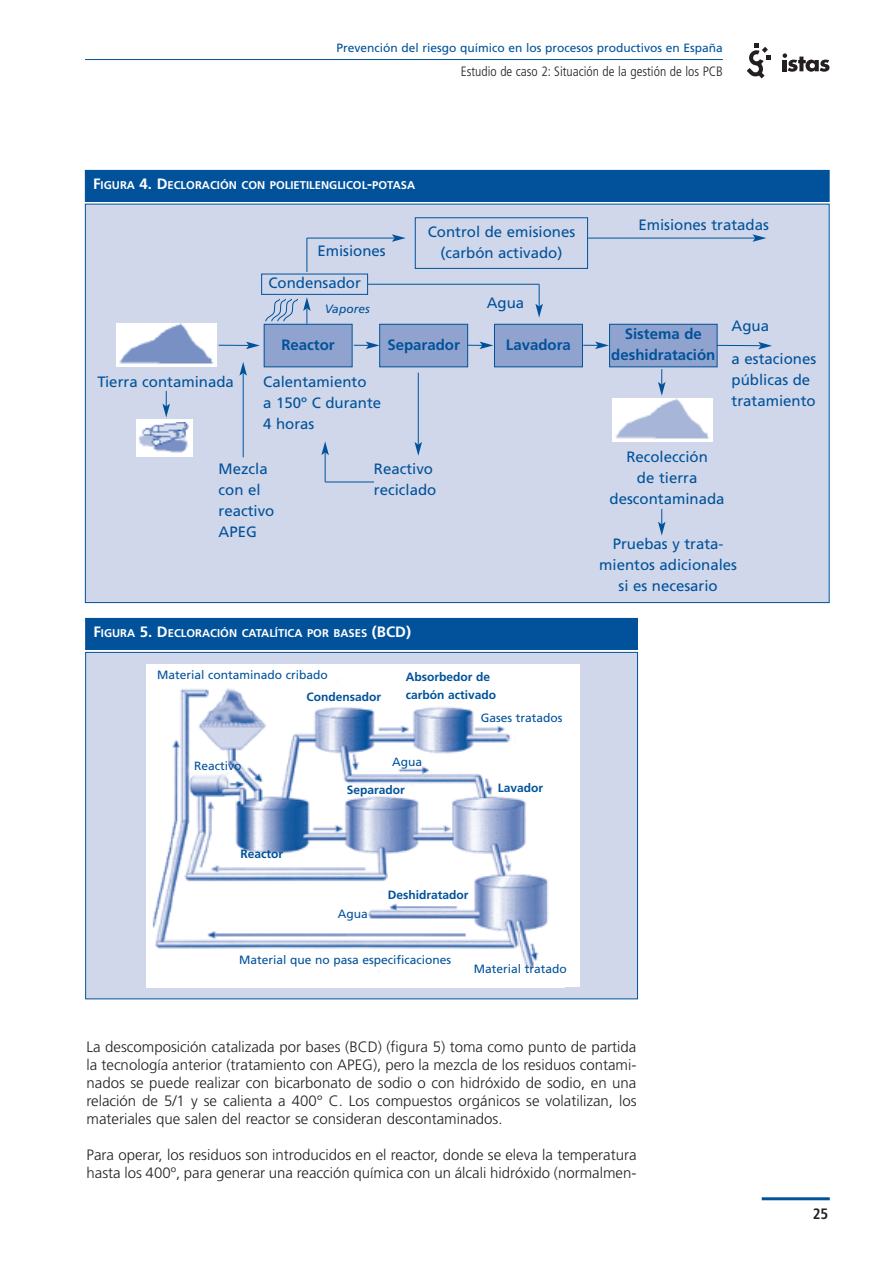
<style>
.page{position:relative;width:893px;height:1263px;background:#fff}
.page>*{position:absolute;margin:0;border:0;box-sizing:border-box;transform-origin:0 0}
.t1{font:300 15px/18px "Frutiger";color:#231f20;text-align:justify}
.t2{font:15px/21px "Frutiger";color:#01529a}
.t3{font:700 15px/21px "Frutiger";color:#01529a;text-align:center}
.t4{font:700 condensed 15px "Frutiger";color:#231f20}
.t5{font:300 condensed 13.5px "Frutiger";color:#231f20}
.t6{font:12px "Frutiger";color:#01529a}
.t7{font:700 12px/18px "Frutiger";color:#01529a}
.t8{font:italic 12px "Frutiger";color:#01529a}
.t9{font:700 11.25px "Frutiger";color:#fff}
.s1{font-size:15px}
</style>
<div class="page">
<hr style="left:762px;top:1197px;width:68px;height:3px;background:#01529a">
<hr style="left:85px;top:59px;width:638px;height:1px;background:#01529a">
<svg style="left:747px;top:43px;width:24px;height:35px"></svg>
<svg style="left:783px;top:53px;width:46px;height:19px"></svg>
<div style="left:85px;top:204px;width:744px;height:399px;background:#d0d7ea"></div>
<div style="left:85px;top:170px;width:744px;height:31px;background:#01529a"></div>
<div style="left:85px;top:170px;width:744px;height:32px;border:1px solid #01529a"></div>
<div style="left:264px;top:324px;width:88px;height:43px;background:#90a3ce"></div>
<div style="left:264px;top:324px;width:88px;height:43px;border:1px solid #01529a"></div>
<div style="left:380px;top:324px;width:88px;height:43px;background:#90a3ce"></div>
<div style="left:379px;top:324px;width:89px;height:43px;border:1px solid #01529a"></div>
<div style="left:261px;top:274px;width:107px;height:21px;border:1px solid #01529a"></div>
<div style="left:415px;top:217px;width:173px;height:52px;border:1px solid #01529a"></div>
<svg style="left:162px;top:391px;width:8px;height:26px"></svg>
<hr style="left:307px;top:238px;width:1px;height:34px;background:#01529a">
<hr style="left:307px;top:238px;width:87px;height:1px;background:#01529a">
<svg style="left:392px;top:234px;width:14px;height:8px"></svg>
<hr style="left:367px;top:284px;width:172px;height:1px;background:#01529a">
<svg style="left:535px;top:284px;width:8px;height:34px"></svg>
<hr style="left:588px;top:238px;width:167px;height:1px;background:#01529a">
<svg style="left:752px;top:234px;width:14px;height:8px"></svg>
<hr style="left:243px;top:373px;width:1px;height:84px;background:#01529a">
<svg style="left:239px;top:362px;width:8px;height:14px"></svg>
<hr style="left:418px;top:373px;width:1px;height:71px;background:#01529a">
<svg style="left:414px;top:442px;width:8px;height:14px"></svg>
<hr style="left:325px;top:482px;width:57px;height:1px;background:#01529a">
<hr style="left:325px;top:452px;width:1px;height:30px;background:#01529a">
<svg style="left:321px;top:441px;width:8px;height:14px"></svg>
<svg style="left:218px;top:342px;width:42px;height:7px"></svg>
<svg style="left:353px;top:342px;width:27px;height:7px"></svg>
<svg style="left:467px;top:342px;width:26px;height:7px"></svg>
<svg style="left:583px;top:342px;width:26px;height:7px"></svg>
<svg style="left:717px;top:342px;width:55px;height:7px"></svg>
<div style="left:494px;top:324px;width:88px;height:43px;background:#90a3ce"></div>
<div style="left:494px;top:324px;width:89px;height:43px;border:1px solid #01529a"></div>
<div style="left:610px;top:324px;width:107px;height:43px;background:#90a3ce"></div>
<div style="left:609px;top:324px;width:108px;height:43px;border:1px solid #01529a"></div>
<div style="left:117px;top:323px;width:100px;height:43px;background:#fff"></div>
<img style="left:119px;top:323px;width:95px;height:42px">
<svg style="left:658px;top:369px;width:7px;height:27px"></svg>
<svg style="left:658px;top:509px;width:7px;height:27px"></svg>
<div style="left:612px;top:398px;width:101px;height:44px;background:#fff"></div>
<img style="left:615px;top:398px;width:94px;height:41px">
<div style="left:136px;top:419px;width:57px;height:38px;background:#fff"></div>
<img style="left:139px;top:423px;width:50px;height:30px">
<div style="left:374px;top:463px;width:65px;height:41px;background:#d0d7ea"></div>
<svg style="left:265px;top:297px;width:46px;height:27px"></svg>
<div style="left:86px;top:652px;width:551px;height:347px;background:#d0d7ea"></div>
<div style="left:86px;top:618px;width:551px;height:31px;background:#01529a"></div>
<div style="left:85px;top:618px;width:553px;height:32px;border:1px solid #01529a"></div>
<div style="left:146px;top:665px;width:434px;height:322px;background:#fff"></div>
<img style="left:152px;top:688px;width:397px;height:284px">
<p class="t6" style="left:337px;top:43px;width:388px">Prevención del riesgo químico en los procesos productivos en España</p>
<p class="t5" style="left:461px;top:66px;width:264px">Estudio de caso 2: Situación de la gestión de los PCB</p>
<p class="t9" style="left:93px;top:181px;width:324px"><span class="s1">F</span>IGURA <span class="s1">4. D</span>ECLORACIÓN CON POLIETILENGLICOL<span class="s1">-</span>POTASA</p>
<p class="t2" style="left:317px;top:241px;width:70px">Emisiones</p>
<p class="t2" style="left:268px;top:274px;width:94px">Condensador</p>
<p class="t8" style="left:325px;top:304px;width:46px">Vapores</p>
<p class="t2" style="left:428px;top:222px;width:149px;text-align:center">Control de emisiones (carbón activado)</p>
<p class="t2" style="left:487px;top:294px;width:39px">Agua</p>
<p class="t2" style="left:638px;top:215px;width:132px">Emisiones tratadas</p>
<p class="t3" style="left:281px;top:335px;width:55px">Reactor</p>
<p class="t3" style="left:387px;top:335px;width:74px">Separador</p>
<p class="t2" style="left:263px;top:372px;width:120px">Calentamiento<br>a 150º C durante<br>4 horas</p>
<p class="t2" style="left:219px;top:460px;width:57px">Mezcla con el reactivo<br>APEG</p>
<p class="t2" style="left:97px;top:372px;width:138px">Tierra contaminada</p>
<p class="t2" style="left:374px;top:460px;width:64px">Reactivo reciclado</p>
<p class="t3" style="left:506px;top:335px;width:67px">Lavadora</p>
<p class="t3" style="left:611px;top:325px;width:106px">Sistema de deshidratación</p>
<p class="t2" style="left:732px;top:316px;width:39px">Agua</p>
<p class="t2" style="left:732px;top:350px;width:86px">a estaciones públicas de tratamiento</p>
<p class="t2" style="left:610px;top:447px;width:117px;text-align:center">Recolección<br>de tierra descontaminada</p>
<p class="t2" style="left:599px;top:534px;width:139px;text-align:center">Pruebas y trata&shy;mientos adicionales si es necesario</p>
<p class="t9" style="left:93px;top:629px;width:319px"><span class="s1">F</span>IGURA <span class="s1">5. D</span>ECLORACIÓN CATALÍTICA POR BASES <span class="s1">(BCD)</span></p>
<p class="t6" style="left:157px;top:670px;width:172px">Material contaminado cribado</p>
<p class="t7" style="left:406px;top:669px;width:92px">Absorbedor de carbón activado</p>
<p class="t7" style="left:306px;top:688px;width:76px">Condensador</p>
<p class="t6" style="left:194px;top:761px;width:49px">Reactivo</p>
<p class="t7" style="left:241px;top:846px;width:44px">Reactor</p>
<p class="t6" style="left:392px;top:756px;width:31px">Agua</p>
<p class="t6" style="left:481px;top:713px;width:83px">Gases tratados</p>
<p class="t7" style="left:347px;top:782px;width:60px">Separador</p>
<p class="t7" style="left:498px;top:779px;width:47px">Lavador</p>
<p class="t6" style="left:338px;top:909px;width:31px">Agua</p>
<p class="t7" style="left:388px;top:887px;width:82px">Deshidratador</p>
<p class="t6" style="left:239px;top:955px;width:214px">Material que no pasa especificaciones</p>
<p class="t6" style="left:474px;top:964px;width:95px">Material tratado</p>
<p class="t1" style="left:87px;top:1039px;width:551px">La descomposición catalizada por bases (BCD) (figura 5) toma como punto de partida la tecnología anterior (tratamiento con APEG), pero la mezcla de los residuos contami&shy;nados se puede realizar con bicarbonato de sodio o con hidróxido de sodio, en una relación de 5/1 y se calienta a 400° C. Los compuestos orgánicos se volatilizan, los materiales que salen del reactor se consideran descontaminados.</p>
<p class="t1" style="left:87px;top:1147px;width:551px">Para operar, los residuos son introducidos en el reactor, donde se eleva la temperatura hasta los 400º, para generar una reacción química con un álcali hidróxido (normalmen-</p>
<p class="t4" style="left:813px;top:1208px;width:17px">25</p>
</div>
